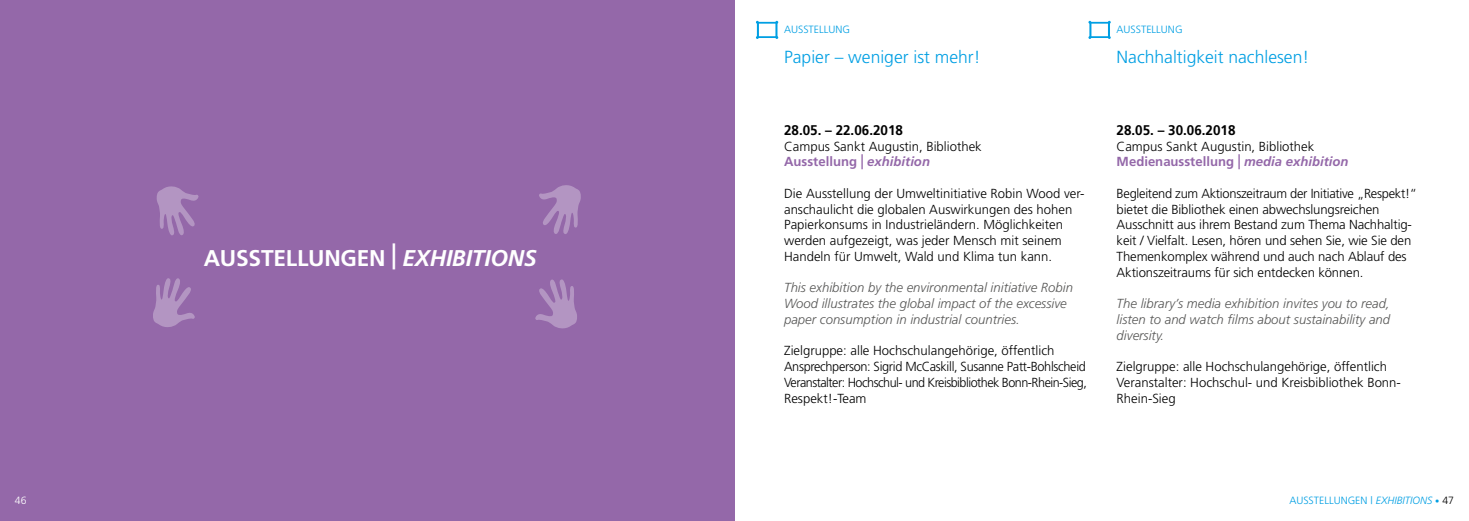
<style>
.page{position:relative;width:1469px;height:521px;background:#fff}
.page>*{position:absolute;margin:0;border:0;box-sizing:border-box;transform-origin:0 0}
.t1{font:700 22.75px "Frutiger";letter-spacing:-.01em;color:#fff}
.t2{font:300 17.5px "Frutiger";color:#009fe3}
.t3{font:700 14px "Frutiger";color:#000;scale:.96 1}
.t4{font:300 13.12px/15.8px "Frutiger";color:#000}
.t5{font:italic 300 13.12px/15.8px "Frutiger";color:#575756}
.t6{font:300 13.12px/15.8px "Frutiger";letter-spacing:-.025em;color:#000}
.t7{font:300 10.5px "Frutiger";color:#009fe3}
.t8{font:300 10.5px "Frutiger";color:#fff}
.s1{font-size:34.12px}
.s2{font-style:italic}
.s3{font-weight:700;color:#9468a9}
.s4{font-weight:700;font-size:19.6px;color:#9468a9}
.s5{font-weight:700;font-style:italic;color:#9468a9}
.s6{color:#000}
</style>
<div class="page">
<div style="left:0;top:0;width:734px;height:521px;background:#9468a9"></div>
<svg style="left:153px;top:278px;width:42px;height:49px"></svg>
<svg style="left:535px;top:279px;width:42px;height:50px"></svg>
<svg style="left:156px;top:186px;width:43px;height:50px"></svg>
<svg style="left:539px;top:185px;width:42px;height:49px"></svg>
<svg style="left:756px;top:21px;width:22px;height:18px"></svg>
<svg style="left:1088px;top:21px;width:22px;height:18px"></svg>
<h1 class="t1" style="left:204px;top:245px;width:334px">AUSSTELLUNGEN <span class="s1">|</span> <span class="s2">EXHIBITIONS</span></h1>
<p class="t7" style="left:784px;top:23px;width:67px">AUSSTELLUNG</p>
<p class="t7" style="left:1116px;top:23px;width:67px">AUSSTELLUNG</p>
<h2 class="t2" style="left:784px;top:47px;width:198px">Papier – weniger ist mehr!</h2>
<h2 class="t2" style="left:1116px;top:47px;width:194px">Nachhaltigkeit nachlesen!</h2>
<p class="t3" style="left:784px;top:122px;width:125px">28.05. – 22.06.2018</p>
<p class="t4" style="left:784px;top:138px;width:199px">Campus Sankt Augustin, Bibliothek<br><span class="s3">Ausstellung</span> <span class="s4">|</span> <span class="s5">exhibition</span></p>
<p class="t4" style="left:784px;top:185px;width:302px">Die Ausstellung der Umweltinitiative Robin Wood ver&shy;anschaulicht die globalen Auswirkungen des hohen Papierkonsums in Industrieländern. Möglichkeiten werden aufgezeigt, was jeder Mensch mit seinem Handeln für Umwelt, Wald und Klima tun kann.</p>
<p class="t5" style="left:784px;top:280px;width:290px">This exhibition by the environmental initiative Robin<br>Wood illustrates the global impact of the excessive paper consumption in industrial countries.</p>
<p class="t6" style="left:784px;top:343px;width:304px">Zielgruppe: alle Hochschulangehörige, öffentlich Ansprechperson: Sigrid McCaskill, Susanne Patt-Bohlscheid Veranstalter: Hochschul- und Kreisbibliothek Bonn-Rhein-Sieg, Respekt!-Team</p>
<p class="t3" style="left:1116px;top:122px;width:125px">28.05. – 30.06.2018</p>
<p class="t4" style="left:1116px;top:138px;width:233px">Campus Sankt Augustin, Bibliothek<br><span class="s3">Medienausstellung</span> <span class="s4">|</span> <span class="s5">media exhibition</span></p>
<p class="t4" style="left:1116px;top:185px;width:302px">Begleitend zum Aktionszeitraum der Initiative „Respekt!“ bietet die Bibliothek einen abwechslungsreichen Ausschnitt aus ihrem Bestand zum Thema Nachhaltig&shy;keit / Vielfalt. Lesen, hören und sehen Sie, wie Sie den Themenkomplex während und auch nach Ablauf des Aktionszeitraums für sich entdecken können.</p>
<p class="t5" style="left:1116px;top:296px;width:275px;text-align:justify">The library’s media exhibition invites you to read, listen to and watch films about sustainability and diversity.</p>
<p class="t4" style="left:1116px;top:359px;width:286px">Zielgruppe: alle Hochschulangehörige, öffentlich<br>Veranstalter: Hochschul- und Kreisbibliothek Bonn-<br>Rhein-Sieg</p>
<p class="t8" style="left:15px;top:495px;width:13px">46</p>
<p class="t7" style="left:1289px;top:495px;width:166px">AUSSTELLUNGEN | <span class="s2">EXHIBITIONS</span> <sup>●</sup> <span class="s6">47</span></p>
</div>
